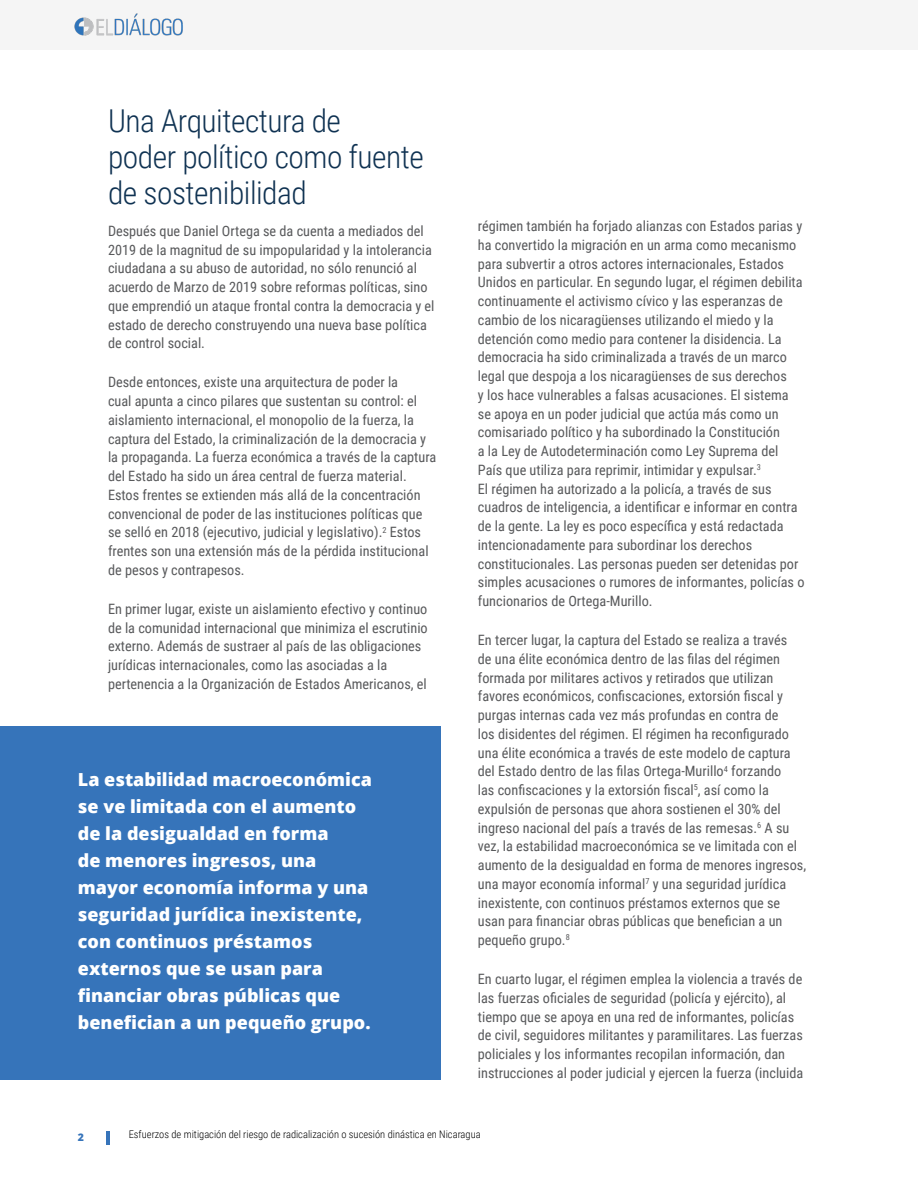
<style>
.page{position:relative;width:918px;height:1188px;background:#fff}
.page>*{position:absolute;margin:0;border:0;box-sizing:border-box;transform-origin:0 0}
.t1{font:300 31.5px/36px "Roboto Condensed";letter-spacing:-.015em;color:#0f3252}
.t2{font:800 18px/27px "Open Sans";color:#fff}
.t3{font:14.25px/18.8px "Roboto Condensed";color:#58595b}
.t4{font:300 10.5px "Roboto Condensed";color:#000}
.t5{font:800 10.5px "Open Sans";color:#3674ba}
</style>
<div class="page">
<div style="left:0;top:0;width:918px;height:50px;background:#f5f5f5"></div>
<hr style="left:106px;top:1131px;width:3px;height:14px;background:#3674ba">
<img style="left:74px;top:13px;width:109px;height:23px">
<div style="left:0;top:727px;width:440px;height:353px;background:#3674ba"></div>
<h1 class="t1" style="left:108px;top:101px;width:318px">Una Arquitectura de<br>poder político como fuente de sostenibilidad</h1>
<p class="t3" style="left:108px;top:221px;width:328px">Después que Daniel Ortega se da cuenta a mediados del 2019 de la magnitud de su impopularidad y la intolerancia ciudadana a su abuso de autoridad, no sólo renunció al acuerdo de Marzo de 2019 sobre reformas políticas, sino que emprendió un ataque frontal contra la democracia y el estado de derecho construyendo una nueva base política de control social.</p>
<p class="t3" style="left:108px;top:372px;width:330px">Desde entonces, existe una arquitectura de poder la<br>cual apunta a cinco pilares que sustentan su control: el aislamiento internacional, el monopolio de la fuerza, la captura del Estado, la criminalización de la democracia y la propaganda. La fuerza económica a través de la captura del Estado ha sido un área central de fuerza material.<br>Estos frentes se extienden más allá de la concentración convencional de poder de las instituciones políticas que se selló en 2018 (ejecutivo, judicial y legislativo).<sup>2</sup> Estos frentes son una extensión más de la pérdida institucional de pesos y contrapesos.</p>
<p class="t3" style="left:108px;top:599px;width:321px">En primer lugar, existe un aislamiento efectivo y continuo de la comunidad internacional que minimiza el escrutinio externo. Además de sustraer al país de las obligaciones jurídicas internacionales, como las asociadas a la pertenencia a la Organización de Estados Americanos, el</p>
<p class="t2" style="left:78px;top:765px;width:296px">La estabilidad macroeconómica se ve limitada con el aumento de la desigualdad en forma<br>de menores ingresos, una mayor economía informa y una seguridad jurídica inexistente, con continuos préstamos externos que se usan para financiar obras públicas que benefician a un pequeño grupo.</p>
<p class="t3" style="left:478px;top:216px;width:328px">régimen también ha forjado alianzas con Estados parias y ha convertido la migración en un arma como mecanismo para subvertir a otros actores internacionales, Estados Unidos en particular. En segundo lugar, el régimen debilita continuamente el activismo cívico y las esperanzas de cambio de los nicaragüenses utilizando el miedo y la detención como medio para contener la disidencia. La democracia ha sido criminalizada a través de un marco legal que despoja a los nicaragüenses de sus derechos<br>y los hace vulnerables a falsas acusaciones. El sistema se apoya en un poder judicial que actúa más como un comisariado político y ha subordinado la Constitución<br>a la Ley de Autodeterminación como Ley Suprema del País que utiliza para reprimir, intimidar y expulsar.<sup>3<br></sup>El régimen ha autorizado a la policía, a través de sus cuadros de inteligencia, a identificar e informar en contra de la gente. La ley es poco específica y está redactada intencionadamente para subordinar los derechos constitucionales. Las personas pueden ser detenidas por simples acusaciones o rumores de informantes, policías o funcionarios de Ortega-Murillo.</p>
<p class="t3" style="left:478px;top:630px;width:330px">En tercer lugar, la captura del Estado se realiza a través<br>de una élite económica dentro de las filas del régimen formada por militares activos y retirados que utilizan favores económicos, confiscaciones, extorsión fiscal y purgas internas cada vez más profundas en contra de<br>los disidentes del régimen. El régimen ha reconfigurado una élite económica a través de este modelo de captura del Estado dentro de las filas Ortega-Murillo<sup>4</sup> forzando<br>las confiscaciones y la extorsión fiscal<sup>5</sup>, así como la expulsión de personas que ahora sostienen el 30% del ingreso nacional del país a través de las remesas.<sup>6</sup> A su vez, la estabilidad macroeconómica se ve limitada con el aumento de la desigualdad en forma de menores ingresos, una mayor economía informal<sup>7</sup> y una seguridad jurídica inexistente, con continuos préstamos externos que se usan para financiar obras públicas que benefician a un pequeño grupo.<sup>8</sup></p>
<p class="t3" style="left:478px;top:969px;width:327px">En cuarto lugar, el régimen emplea la violencia a través de las fuerzas oficiales de seguridad (policía y ejército), al tiempo que se apoya en una red de informantes, policías de civil, seguidores militantes y paramilitares. Las fuerzas policiales y los informantes recopilan información, dan instrucciones al poder judicial y ejercen la fuerza (incluida</p>
<p class="t5" style="left:78px;top:1129px;width:8px">2</p>
<p class="t4" style="left:129px;top:1127px;width:353px">Esfuerzos de mitigación del riesgo de radicalización o sucesión dinástica en Nicaragua</p>
</div>
